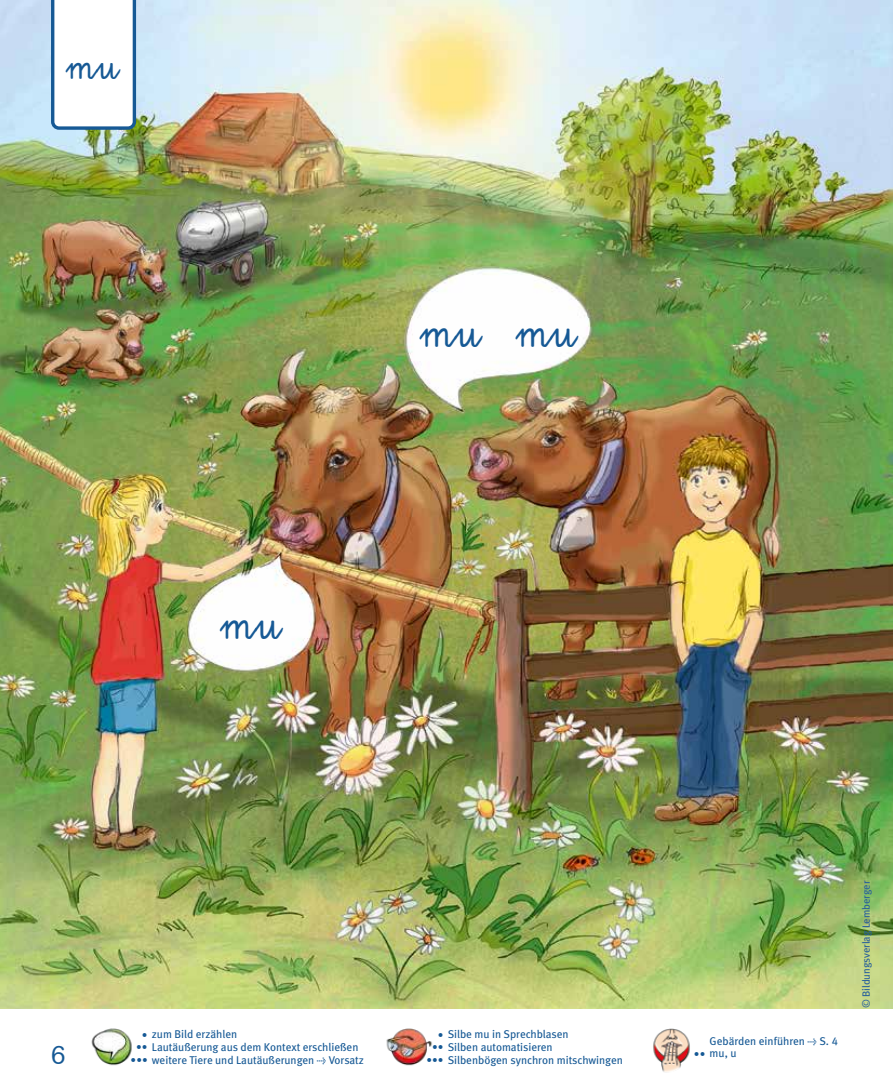
<style>
.page{position:relative;width:893px;height:1085px;background:#fff}
.page>*{position:absolute;margin:0;border:0;box-sizing:border-box;transform-origin:0 0}
.t1{font:45px "Schuschri 95 0";color:#165995}
.t2{font:39px "Schuschri 95 0";color:#165995}
.t3{font:27px "Fara Rund OE Light";color:#165995}
.t4{font:11.25px "Meta";color:#165995}
.t5{font:10.5px "Meta";letter-spacing:-.005em;color:#255d9c}
.s1{font-family:"Meta Book Expert"}
</style>
<div class="page">
<img style="left:0;top:0;width:893px;height:1008px">
<svg style="left:51px;top:0;width:85px;height:130px"></svg>
<img style="left:386px;top:1028px;width:46px;height:38px">
<img style="left:91px;top:1028px;width:41px;height:38px">
<img style="left:653px;top:1028px;width:37px;height:45px">
<h2 class="t2" style="left:67px;top:45px;width:54px">mu</h2>
<h1 class="t1" style="left:421px;top:308px;width:158px">mu mu</h1>
<h1 class="t1" style="left:221px;top:600px;width:63px">mu</h1>
<h3 class="t3" style="left:51px;top:1039px;width:16px">6</h3>
<p class="t4" style="left:142px;top:1027px;width:97px">• zum Bild erzählen</p>
<p class="t4" style="left:136px;top:1040px;width:224px">•• Lautäußerung aus dem Kontext erschließen</p>
<p class="t4" style="left:131px;top:1052px;width:235px">••• weitere Tiere und Lautäußerungen <span class="s1">t</span> Vorsatz</p>
<p class="t4" style="left:438px;top:1027px;width:132px">• Silbe mu in Sprechblasen</p>
<p class="t4" style="left:432px;top:1040px;width:122px">•• Silben automatisieren</p>
<p class="t4" style="left:426px;top:1052px;width:198px">••• Silbenbögen synchron mitschwingen</p>
<p class="t4" style="left:710px;top:1033px;width:130px">Gebärden einführen <span class="s1">t</span> S. <span class="s1">4</span></p>
<p class="t4" style="left:694px;top:1046px;width:44px">•• mu, u</p>
<p class="t5" style="left:860px;top:1008px;width:129px;rotate:-90deg">© Bildungsverlag Lemberger</p>
</div>
